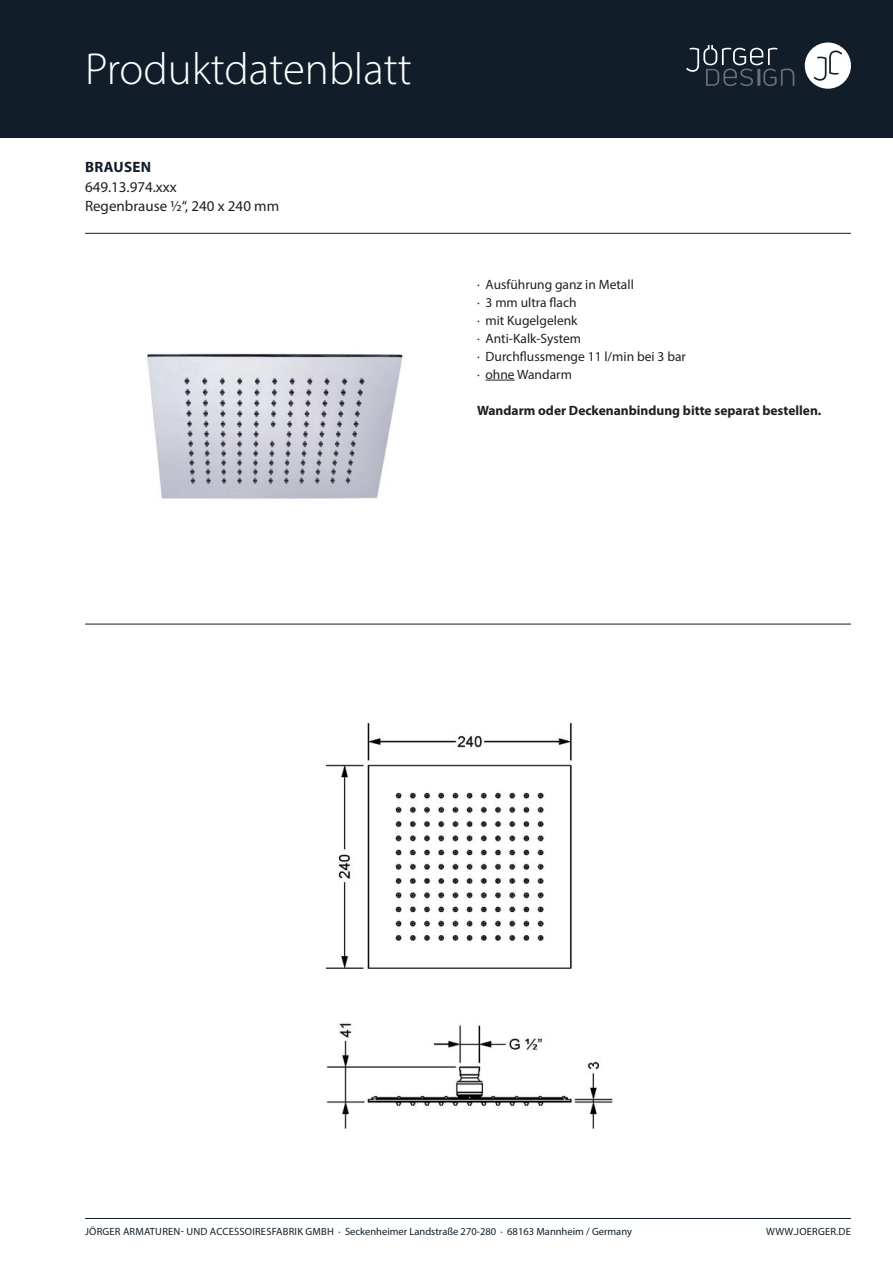
<style>
.page{position:relative;width:893px;height:1263px;background:#fff}
.page>*{position:absolute;margin:0;border:0;box-sizing:border-box;transform-origin:0 0}
.t1{font:300 45px "Myriad Pro";color:#fff}
.t2{font:15px "Myriad Pro";color:#231f20}
.t3{font:700 15px "Myriad Pro";letter-spacing:.02em;color:#111e29}
.t4{font:13.5px/18px "Myriad Pro";color:#231f20}
.t5{font:700 13.5px "Myriad Pro";color:#231f20}
.t6{font:10.5px "Myriad Pro";letter-spacing:.005em;color:#111e29}
</style>
<div class="page">
<div style="left:0;top:0;width:893px;height:138px;background:#111e29"></div>
<div style="left:805px;top:43px;width:46px;height:46px;background:#fff;border-radius:50%"></div>
<svg style="left:814px;top:51px;width:28px;height:30px"></svg>
<svg style="left:686px;top:45px;width:108px;height:41px"></svg>
<hr style="left:85px;top:1218px;width:766px;height:1px;background:#111e29">
<hr style="left:85px;top:233px;width:766px;height:1px;background:#111e29">
<hr style="left:85px;top:624px;width:766px;height:1px;background:#111e29">
<hr style="left:485px;top:380px;width:30px;height:1px;background:#231f20">
<img style="left:147px;top:353px;width:256px;height:146px">
<img style="left:326px;top:722px;width:287px;height:407px">
<h1 class="t1" style="left:85px;top:52px;width:328px">Produktdatenblatt</h1>
<p class="t3" style="left:85px;top:161px;width:67px">BRAUSEN</p>
<p class="t2" style="left:85px;top:200px;width:196px">Regenbrause ½“, 240 x 240 mm</p>
<p class="t2" style="left:85px;top:181px;width:93px">649.13.974.xxx</p>
<p class="t4" style="left:477px;top:277px;width:210px">· Ausführung ganz in Metall<br>· 3 mm ultra flach<br>· mit Kugelgelenk<br>· Anti-Kalk-System<br>· Durchflussmenge 11 l/min bei 3 bar · ohne Wandarm</p>
<p class="t5" style="left:477px;top:405px;width:346px">Wandarm oder Deckenanbindung bitte separat bestellen.</p>
<p class="t6" style="left:85px;top:1228px;width:548px">JÖRGER ARMATUREN- UND ACCESSOIRESFABRIK GMBH · Seckenheimer Landstraße 270-280 · 68163 Mannheim / Germany</p>
<p class="t6" style="left:766px;top:1228px;width:86px">WWW.JOERGER.DE</p>
</div>
